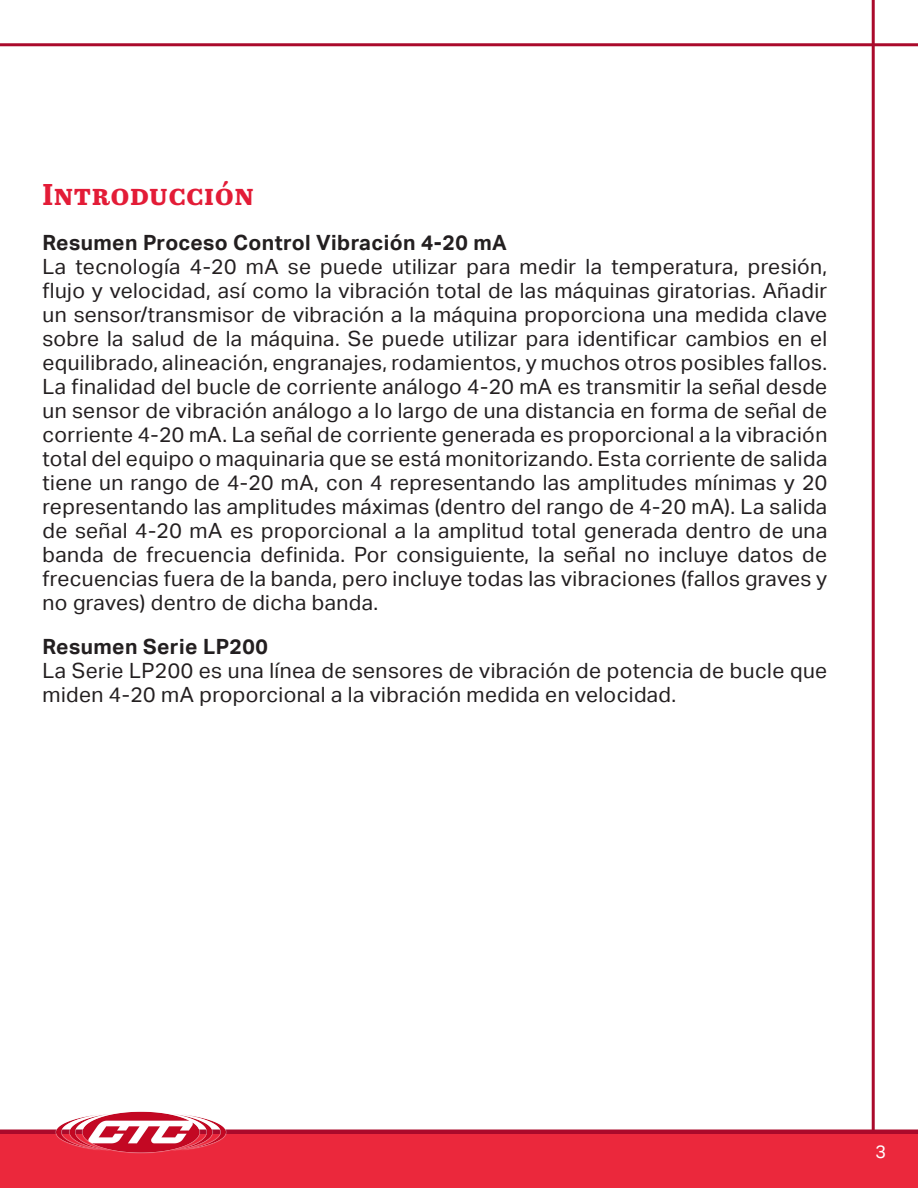
<style>
.page{position:relative;width:918px;height:1188px;background:#fff}
.page>*{position:absolute;margin:0;border:0;box-sizing:border-box;transform-origin:0 0}
.Heading{font:700 30px "Abril Text";letter-spacing:.02em;color:#e31c37}
.Body{font:21px/24px "Aktiv Grotesk";letter-spacing:.02em;color:#231f20}
.Body-2{font:700 21px "Aktiv Grotesk";letter-spacing:.02em;color:#231f20}
.t1{font:18px "Aktiv Grotesk";color:#fff}
</style>
<div class="page">
<hr style="left:872px;top:0;width:3px;height:1188px;background:#aa0a2b">
<div style="left:0;top:1134px;width:918px;height:54px;background:#eb283c"></div>
<hr style="left:0;top:1130px;width:918px;height:4px;background:#aa0a2b">
<hr style="left:0;top:43px;width:918px;height:3px;background:#aa0a2b">
<img style="left:56px;top:1111px;width:170px;height:43px">
<p class="Heading" style="left:43px;top:173px;width:213px">Introducción</p>
<p class="Body-2" style="left:43px;top:230px;width:466px">Resumen Proceso Control Vibración 4-20 mA</p>
<p class="Body" style="left:43px;top:254px;width:786px">La tecnología 4-20 mA se puede utilizar para medir la temperatura, presión, flujo y velocidad, así como la vibración total de las máquinas giratorias. Añadir un sensor/transmisor de vibración a la máquina proporciona una medida clave sobre la salud de la máquina. Se puede utilizar para identificar cambios en el equilibrado, alineación, engranajes, rodamientos, y muchos otros posibles fallos.<br>La finalidad del bucle de corriente análogo 4-20 mA es transmitir la señal desde un sensor de vibración análogo a lo largo de una distancia en forma de señal de corriente 4-20 mA. La señal de corriente generada es proporcional a la vibración total del equipo o maquinaria que se está monitorizando. Esta corriente de salida tiene un rango de 4-20 mA, con 4 representando las amplitudes mínimas y 20 representando las amplitudes máximas (dentro del rango de 4-20 mA). La salida de señal 4-20 mA es proporcional a la amplitud total generada dentro de una banda de frecuencia definida. Por consiguiente, la señal no incluye datos de frecuencias fuera de la banda, pero incluye todas las vibraciones (fallos graves y no graves) dentro de dicha banda.</p>
<p class="Body-2" style="left:43px;top:634px;width:227px">Resumen Serie LP200</p>
<p class="Body" style="left:43px;top:659px;width:786px">La Serie LP200 es una línea de sensores de vibración de potencia de bucle que miden 4-20 mA proporcional a la vibración medida en velocidad.</p>
<p class="t1" style="left:875px;top:1142px;width:12px">3</p>
</div>
